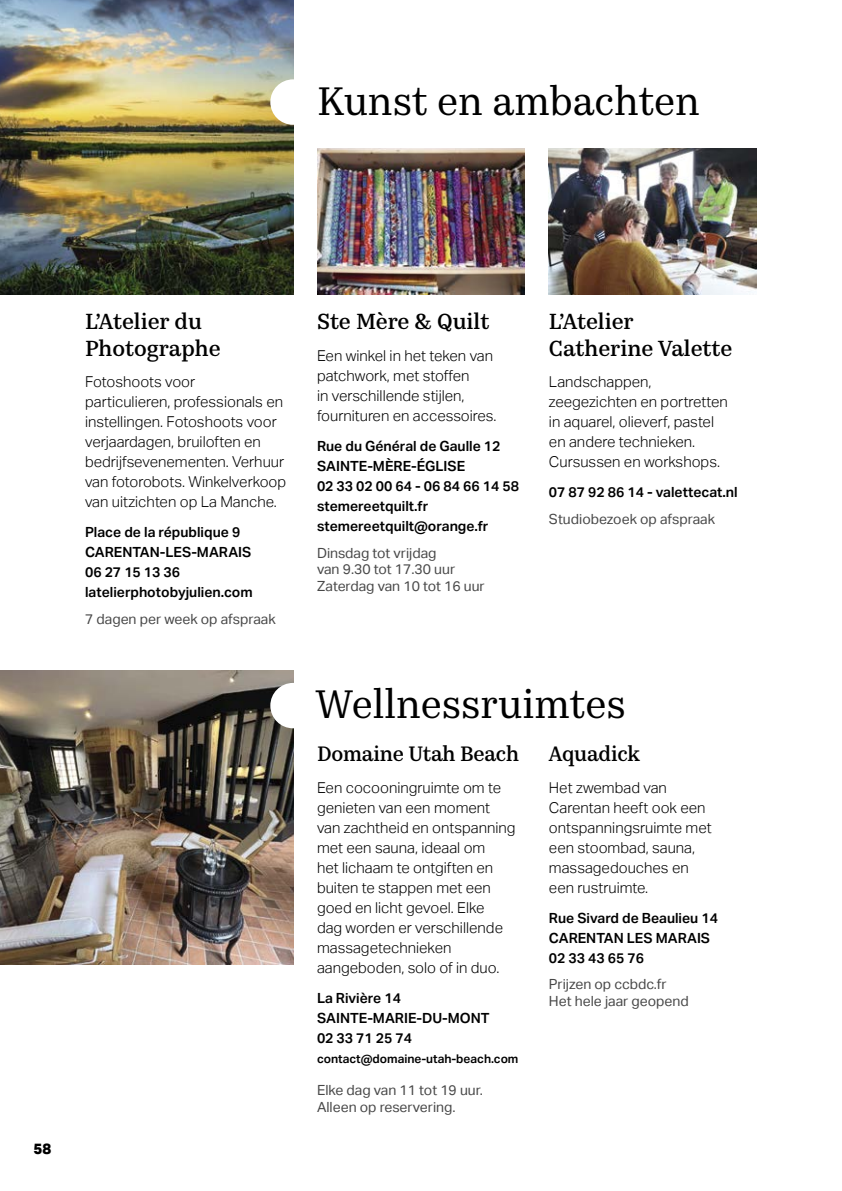
<style>
.page{position:relative;width:842px;height:1191px;background:#fff}
.page>*{position:absolute;margin:0;border:0;box-sizing:border-box;transform-origin:0 0}
.t1{font:40px "Kazimir Text";color:#000}
.t2{font:500 22px/26.4px "Kazimir Text";color:#000}
.t3{font:500 21px "Kazimir Text";letter-spacing:-.01em;color:#000}
.t4{font:300 15px/20px "Aktiv Grotesk";color:#000}
.t5{font:800 15px "Aktiv Grotesk";color:#000}
.t6{font:600 14px/20px "Aktiv Grotesk";color:#000}
.t7{font:14px/16.8px "Aktiv Grotesk";color:#484848}
.t8{font:600 12px "Aktiv Grotesk";color:#000}
</style>
<div class="page">
<img style="left:549px;top:149px;width:208px;height:145px">
<img style="left:0;top:0;width:293px;height:294px">
<img style="left:0;top:670px;width:293px;height:295px">
<img style="left:317px;top:149px;width:208px;height:145px">
<div style="left:270px;top:79px;width:46px;height:46px;background:#fff;border-radius:50%"></div>
<div style="left:270px;top:683px;width:46px;height:45px;background:#fff;border-radius:50%"></div>
<h1 class="t1" style="left:317px;top:72px;width:384px">Kunst en ambachten</h1>
<p class="t5" style="left:34px;top:1139px;width:19px">58</p>
<h2 class="t2" style="left:85px;top:307px;width:137px">L’Atelier du<br>Photographe</h2>
<p class="t4" style="left:85px;top:372px;width:203px">Fotoshoots voor<br>particulieren, professionals en instellingen. Fotoshoots voor verjaardagen, bruiloften en bedrijfsevenementen. Verhuur van fotorobots. Winkelverkoop van uitzichten op La Manche.</p>
<p class="t6" style="left:85px;top:522px;width:169px">Place de la république 9<br>CARENTAN-LES-MARAIS<br>06 27 15 13 36 latelierphotobyjulien.com</p>
<p class="t7" style="left:85px;top:611px;width:192px">7 dagen per week op afspraak</p>
<h2 class="t2" style="left:317px;top:307px;width:174px">Ste Mère &amp; Quilt</h2>
<p class="t4" style="left:317px;top:345px;width:181px">Een winkel in het teken van patchwork, met stoffen<br>in verschillende stijlen, fournituren en accessoires.</p>
<p class="t6" style="left:317px;top:436px;width:204px">Rue du Général de Gaulle 12<br>SAINTE-MÈRE-ÉGLISE<br>02 33 02 00 64 - 06 84 66 14 58 stemereetquilt.fr stemereetquilt@orange.fr</p>
<p class="t7" style="left:317px;top:544px;width:169px">Dinsdag tot vrijdag<br>van 9.30 tot 17.30 uur<br>Zaterdag van 10 tot 16 uur</p>
<h2 class="t2" style="left:549px;top:307px;width:185px">L’Atelier<br>Catherine Valette</h2>
<p class="t4" style="left:549px;top:372px;width:181px">Landschappen, zeegezichten en portretten in aquarel, olieverf, pastel en andere technieken.<br>Cursussen en workshops.</p>
<p class="t6" style="left:549px;top:482px;width:190px">07 87 92 86 14 - valettecat.nl</p>
<p class="t7" style="left:549px;top:511px;width:168px">Studiobezoek op afspraak</p>
<h1 class="t1" style="left:316px;top:674px;width:311px">Wellnessruimtes</h1>
<h3 class="t3" style="left:317px;top:738px;width:204px">Domaine Utah Beach</h3>
<p class="t4" style="left:317px;top:777px;width:200px">Een cocooningruimte om te genieten van een moment van zachtheid en ontspanning met een sauna, ideaal om<br>het lichaam te ontgiften en buiten te stappen met een goed en licht gevoel. Elke<br>dag worden er verschillende massagetechnieken aangeboden, solo of in duo.</p>
<p class="t6" style="left:317px;top:987px;width:174px">La Rivière 14<br>SAINTE-MARIE-DU-MONT<br>02 33 71 25 74</p>
<p class="t8" style="left:317px;top:1051px;width:203px">contact@domaine-utah-beach.com</p>
<p class="t7" style="left:317px;top:1082px;width:167px">Elke dag van 11 tot 19 uur.<br>Alleen op reservering.</p>
<h3 class="t3" style="left:549px;top:738px;width:92px">Aquadick</h3>
<p class="t4" style="left:549px;top:777px;width:164px">Het zwembad van<br>Carentan heeft ook een ontspanningsruimte met een stoombad, sauna, massagedouches en een rustruimte.</p>
<p class="t6" style="left:549px;top:907px;width:171px">Rue Sivard de Beaulieu 14<br>CARENTAN LES MARAIS<br>02 33 43 65 76</p>
<p class="t7" style="left:549px;top:976px;width:141px">Prijzen op ccbdc.fr<br>Het hele jaar geopend</p>
</div>
